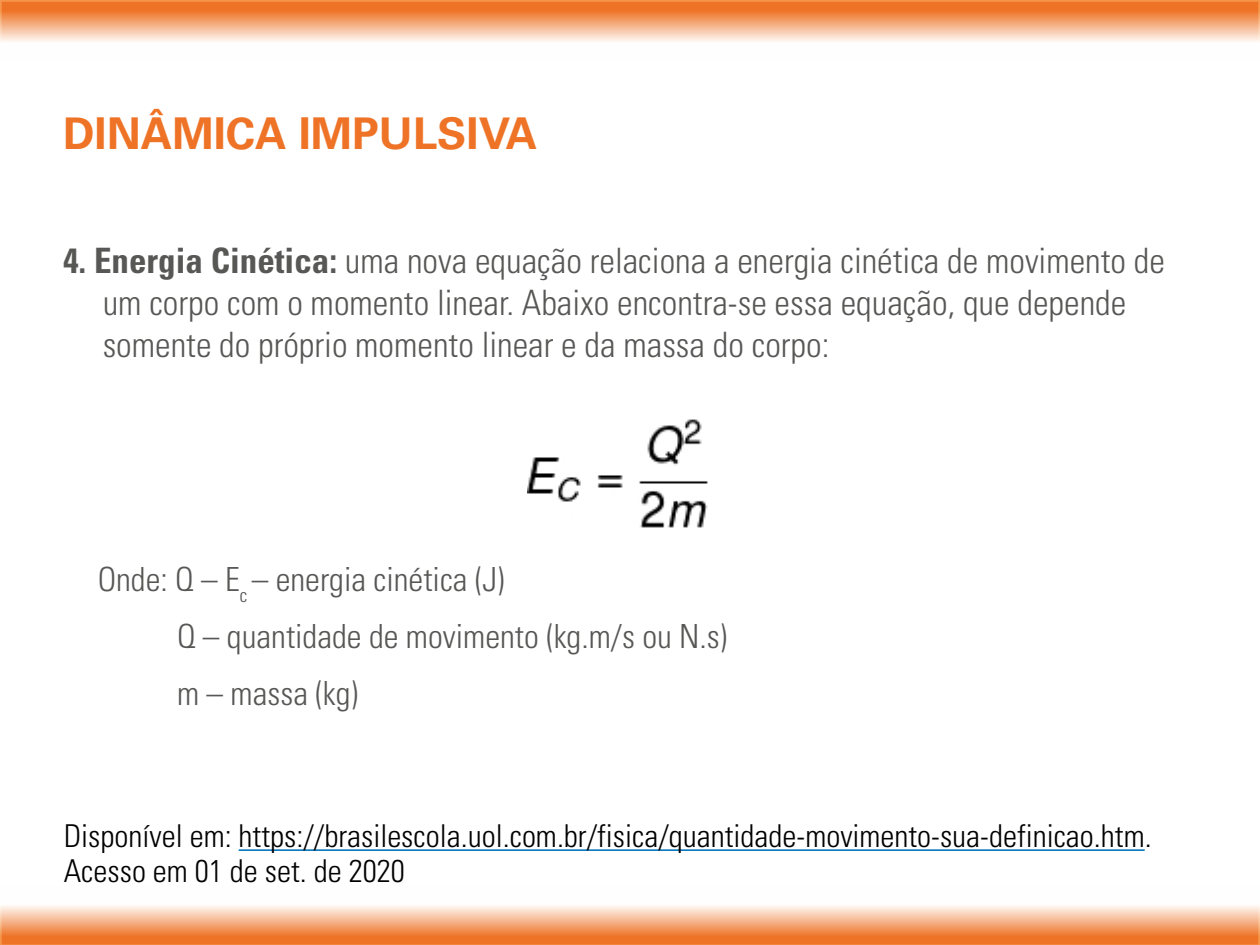
<style>
.page{position:relative;width:1260px;height:945px;background:#fff}
.page>*{position:absolute;margin:0;border:0;box-sizing:border-box;transform-origin:0 0}
.t1{font:700 43.75px "Univers LT Std";color:#ee7326}
.t2{font:300 condensed 35px/42px "Univers LT Std";color:#575756}
.t3{font:300 condensed 33.25px/57.2px "Univers LT Std";color:#575756}
.t4{font:300 condensed 31.5px/35px "Univers LT Std";color:#000}
.s1{font-weight:700}
</style>
<div class="page">
<svg style="left:0;top:0;width:1260px;height:42px;background:#f4a675"></svg>
<svg style="left:0;top:906px;width:1260px;height:39px;background:#f4a676"></svg>
<hr style="left:239px;top:849px;width:906px;height:2px;background:#0072bb">
<img style="left:527px;top:419px;width:181px;height:109px">
<p class="t1" style="left:63px;top:108px;width:476px">DINÂMICA IMPULSIVA</p>
<p class="t2" style="left:103px;top:240px;width:1064px;text-indent:-40px"><span class="s1">4. Energia Cinética:</span> uma nova equação relaciona a energia cinética de movimento de um corpo com o momento linear. Abaixo encontra-se essa equação, que depende somente do próprio momento linear e da massa do corpo:</p>
<p class="t3" style="left:177px;top:551px;width:552px;text-indent:-79px">Onde: Q – E<sub>c</sub> – energia cinética (J)<br>Q – quantidade de movimento (kg.m/s ou N.s) m – massa (kg)</p>
<p class="t4" style="left:64px;top:818px;width:1089px">Disponível em: https://brasilescola.uol.com.br/fisica/quantidade-movimento-sua-definicao.htm.<br>Acesso em 01 de set. de 2020</p>
</div>
